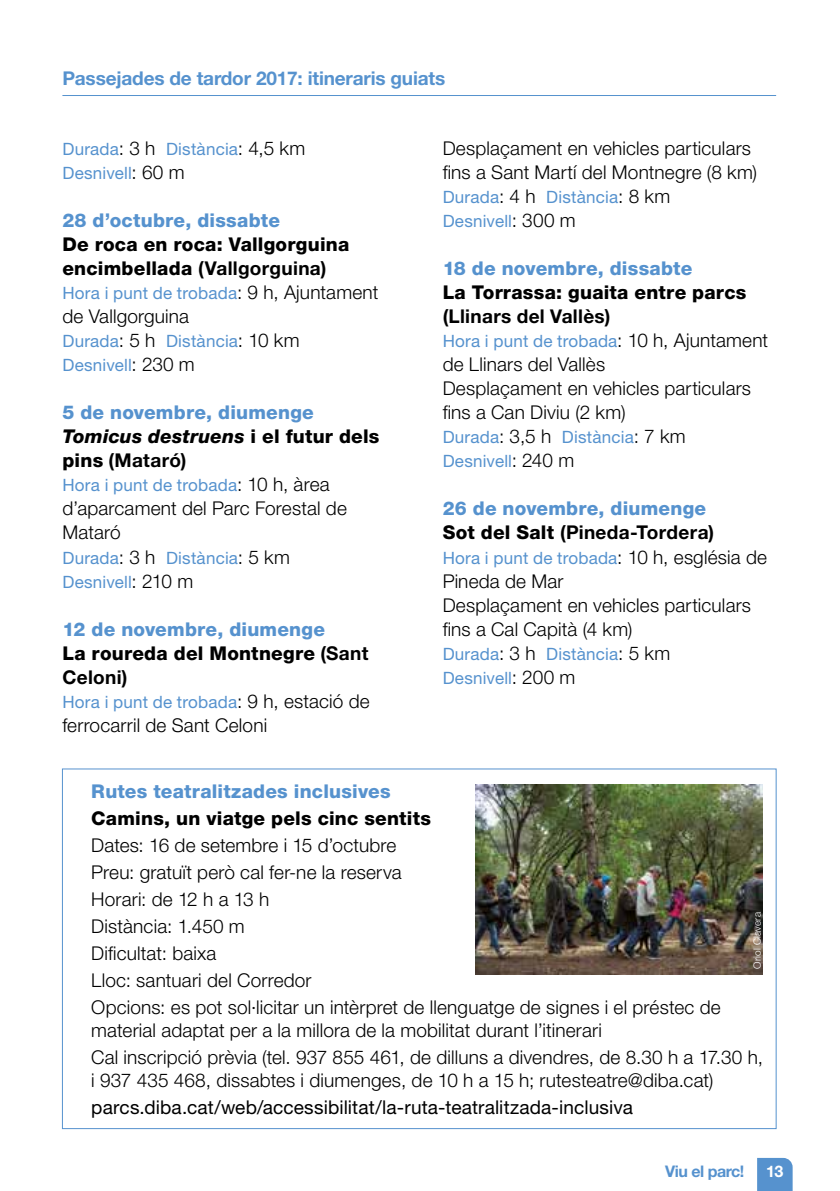
<style>
.page{position:relative;width:840px;height:1191px;background:#fff}
.page>*{position:absolute;margin:0;border:0;box-sizing:border-box;transform-origin:0 0}
.t1{font:300 19px/27px "Helvetica Neue LT Std";letter-spacing:.01em;color:#000}
.t2{font:800 19px/24px "Helvetica Neue LT Std";letter-spacing:.01em;color:#5692ce}
.t3{font:800 19px/24px "Helvetica Neue LT Std";letter-spacing:.01em;color:#000}
.t4{font:19px "Helvetica Neue LT Std";letter-spacing:.005em;color:#000}
.t5{font:700 19px "Helvetica Neue LT Std";letter-spacing:-.01em;color:#5692ce}
.t6{font:700 19px "Helvetica Neue LT Std";letter-spacing:.015em;color:#000}
.t7{font:17px/24px "Helvetica Neue LT Std";letter-spacing:.01em;color:#5692ce}
.t8{font:700 16px "Helvetica Neue LT Std";letter-spacing:-.03em;color:#5692ce}
.t9{font:700 16px "Helvetica Neue LT Std";color:#fff}
.t10{font:300 10px "Helvetica Neue LT Std";letter-spacing:.025em;color:#fff}
.s1{font-weight:300;font-size:19px;color:#000}
.s2{font-weight:700}
.s3{font-style:italic;color:#000}
.s4{color:#000}
.s5{font-weight:700;color:#000}
</style>
<div class="page">
<svg style="left:757px;top:1157px;width:35px;height:34px"></svg>
<hr style="left:62px;top:95px;width:713px;height:1px;background:#5692ce">
<img style="left:475px;top:784px;width:286px;height:191px">
<p class="t5" style="left:62px;top:66px;width:384px">Passejades de tardor 2017: itineraris guiats</p>
<p class="t7" style="left:62px;top:137px;width:244px">Durada<span class="s1">: 3 h</span> Distància<span class="s1">: 4,5 km<br></span>Desnivell<span class="s1">: 60 m</span></p>
<p class="t2" style="left:62px;top:208px;width:219px">28 d’octubre, dissabte</p>
<p class="t3" style="left:62px;top:232px;width:288px">De roca en roca: Vallgorguina encimbellada <span class="s2">(Vallgorguina)</span></p>
<p class="t7" style="left:62px;top:281px;width:317px">Hora i punt de trobada<span class="s1">: 9 h, Ajuntament</span></p>
<p class="t1" style="left:62px;top:303px;width:128px">de Vallgorguina</p>
<p class="t7" style="left:62px;top:329px;width:238px">Durada<span class="s1">: 5 h</span> Distància<span class="s1">: 10 km<br></span>Desnivell<span class="s1">: 230 m</span></p>
<p class="t2" style="left:62px;top:400px;width:318px">5 de novembre, diumenge<br><span class="s3">Tomicus destruens</span> <span class="s4">i el futur dels pins</span> <span class="s5">(Mataró)</span></p>
<p class="t7" style="left:62px;top:473px;width:268px">Hora i punt de trobada<span class="s1">: 10 h, àrea</span></p>
<p class="t1" style="left:62px;top:496px;width:286px;line-height:24px">d’aparcament del Parc Forestal de<br>Mataró</p>
<p class="t7" style="left:62px;top:545px;width:229px">Durada<span class="s1">: 3 h</span> Distància<span class="s1">: 5 km<br></span>Desnivell<span class="s1">: 210 m</span></p>
<p class="t2" style="left:62px;top:616px;width:307px">12 de novembre, diumenge<br><span class="s4">La roureda del Montnegre</span> <span class="s5">(Sant<br>Celoni)</span></p>
<p class="t7" style="left:62px;top:689px;width:308px">Hora i punt de trobada<span class="s1">: 9 h, estació de</span></p>
<p class="t1" style="left:62px;top:711px;width:206px">ferrocarril de Sant Celoni</p>
<p class="t1" style="left:442px;top:136px;width:316px;line-height:24px">Desplaçament en vehicles particulars fins a Sant Martí del Montnegre (8 km)</p>
<p class="t7" style="left:442px;top:185px;width:229px">Durada<span class="s1">: 4 h</span> Distància<span class="s1">: 8 km<br></span>Desnivell<span class="s1">: 300 m</span></p>
<p class="t2" style="left:442px;top:256px;width:251px">18 de novembre, dissabte</p>
<p class="t3" style="left:442px;top:280px;width:305px">La Torrassa: guaita entre parcs</p>
<p class="t6" style="left:442px;top:305px;width:169px">(Llinars del Vallès)</p>
<p class="t7" style="left:442px;top:329px;width:327px">Hora i punt de trobada<span class="s1">: 10 h, Ajuntament</span></p>
<p class="t1" style="left:442px;top:352px;width:310px;line-height:24px">de Llinars del Vallès<br>Desplaçament en vehicles particulars fins a Can Diviu (2 km)</p>
<p class="t7" style="left:442px;top:425px;width:244px">Durada<span class="s1">: 3,5 h</span> Distància<span class="s1">: 7 km<br></span>Desnivell<span class="s1">: 240 m</span></p>
<p class="t2" style="left:442px;top:496px;width:273px">26 de novembre, diumenge<br><span class="s4">Sot del Salt</span> <span class="s5">(Pineda-Tordera)</span></p>
<p class="t7" style="left:442px;top:545px;width:325px">Hora i punt de trobada<span class="s1">: 10 h, església de</span></p>
<p class="t1" style="left:442px;top:568px;width:310px;line-height:24px">Pineda de Mar<br>Desplaçament en vehicles particulars fins a Cal Capità (4 km)</p>
<p class="t7" style="left:442px;top:641px;width:229px">Durada<span class="s1">: 3 h</span> Distància<span class="s1">: 5 km<br></span>Desnivell<span class="s1">: 200 m</span></p>
<p class="t2" style="left:91px;top:778px;width:301px">Rutes teatralitzades inclusives</p>
<p class="t3" style="left:91px;top:805px;width:341px">Camins, un viatge pels cinc sentits</p>
<p class="t1" style="left:91px;top:831px;width:630px">Dates: 16 de setembre i 15 d’octubre<br>Preu: gratuït però cal fer-ne la reserva<br>Horari: de 12 h a 13 h<br>Distància: 1.450 m<br>Dificultat: baixa<br>Lloc: santuari del Corredor<br>Opcions: es pot sol·licitar un intèrpret de llenguatge de signes i el préstec de</p>
<p class="t1" style="left:91px;top:1016px;width:672px">material adaptat per a la millora de la mobilitat durant l’itinerari<br>Cal inscripció prèvia (tel. 937 855 461, de dilluns a divendres, de 8.30 h a 17.30 h,</p>
<p class="t1" style="left:91px;top:1066px;width:623px">i 937 435 468, dissabtes i diumenges, de 10 h a 15 h; rutesteatre@diba.cat)</p>
<p class="t4" style="left:91px;top:1095px;width:543px">parcs.diba.cat/web/accessibilitat/la-ruta-teatralitzada-inclusiva</p>
<p class="t10" style="left:750px;top:969px;width:59px;rotate:-90deg">Oriol Clavera</p>
<p class="t8" style="left:664px;top:1161px;width:81px">Viu el parc!</p>
<p class="t9" style="left:765px;top:1161px;width:19px">13</p>
</div>
